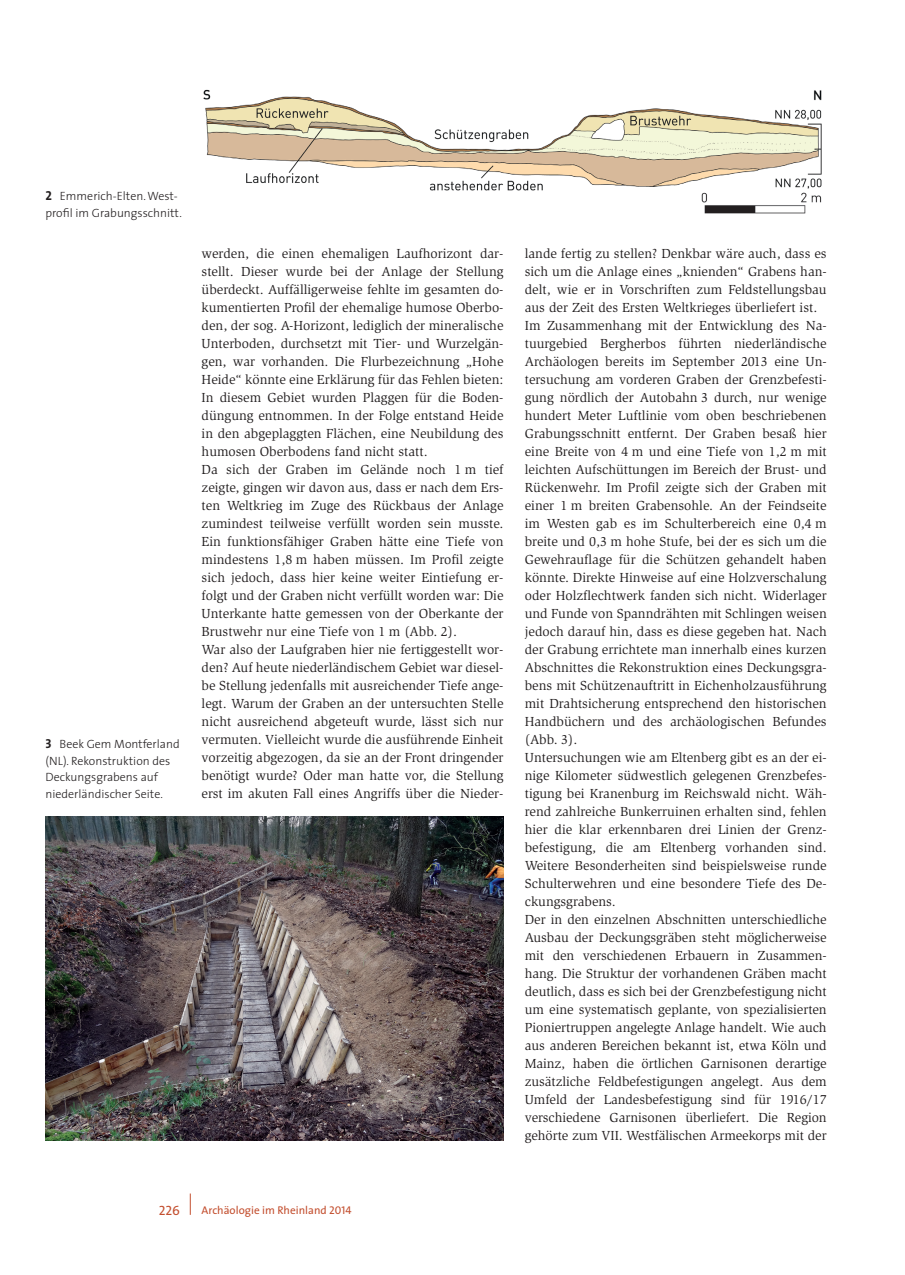
<style>
.page{position:relative;width:905px;height:1275px;background:#fff}
.page>*{position:absolute;margin:0;border:0;box-sizing:border-box;transform-origin:0 0}
.t1{font:13.5px/18px "Slimbach";color:#231f20}
.t2{font:13.5px "The Sans Caps";color:#c34f2f}
.t3{font:300 12px/16.5px "The Sans";color:#231f20}
.t4{font:11.25px "The Sans";color:#c34f2f}
.s1{font-family:"The Sans Bold Caps";font-weight:400;font-size:13.05px}
.s2{font-family:"The Sans Caps"}
</style>
<div class="page">
<svg style="left:190px;top:1193px;width:1px;height:22px"></svg>
<img style="left:203px;top:89px;width:619px;height:125px">
<img style="left:46px;top:816px;width:457px;height:324px">
<p class="t3" style="left:46px;top:188px;width:138px"><span class="s1">2</span> Emmerich-Elten. West&shy;profil im Grabungsschnitt.</p>
<p class="t3" style="left:46px;top:735px;width:136px"><span class="s1">3</span> Beek Gem Montferland (NL). Rekonstruktion des<br>Deckungsgrabens auf niederländischer Seite.</p>
<p class="t1" style="left:202px;top:244px;width:303px">werden, die einen ehemaligen Laufhorizont dar&shy;stellt. Dieser wurde bei der Anlage der Stellung überdeckt. Auffälligerweise fehlte im gesamten do&shy;kumentierten Profil der ehemalige humose Oberbo&shy;den, der sog. A-Horizont, lediglich der mineralische Unterboden, durchsetzt mit Tier- und Wurzelgän&shy;gen, war vorhanden. Die Flurbezeichnung „Hohe Heide“ könnte eine Erklärung für das Fehlen bieten:<br>In diesem Gebiet wurden Plaggen für die Boden&shy;düngung entnommen. In der Folge entstand Heide in den abgeplaggten Flächen, eine Neubildung des humosen Oberbodens fand nicht statt.<br>Da sich der Graben im Gelände noch 1 m tief zeigte, gingen wir davon aus, dass er nach dem Ers&shy;ten Weltkrieg im Zuge des Rückbaus der Anlage zumindest teilweise verfüllt worden sein musste.<br>Ein funktionsfähiger Graben hätte eine Tiefe von mindestens 1,8 m haben müssen. Im Profil zeigte sich jedoch, dass hier keine weiter Eintiefung er&shy;folgt und der Graben nicht verfüllt worden war: Die Unterkante hatte gemessen von der Oberkante der Brustwehr nur eine Tiefe von 1 m (Abb. 2).<br>War also der Laufgraben hier nie fertiggestellt wor&shy;den? Auf heute niederländischem Gebiet war diesel&shy;be Stellung jedenfalls mit ausreichender Tiefe ange&shy;legt. Warum der Graben an der untersuchten Stelle nicht ausreichend abgeteuft wurde, lässt sich nur vermuten. Vielleicht wurde die ausführende Einheit vorzeitig abgezogen, da sie an der Front dringender benötigt wurde? Oder man hatte vor, die Stellung erst im akuten Fall eines Angriffs über die Nieder-</p>
<p class="t1" style="left:525px;top:245px;width:303px">lande fertig zu stellen? Denkbar wäre auch, dass es sich um die Anlage eines „knienden“ Grabens han&shy;delt, wie er in Vorschriften zum Feldstellungsbau aus der Zeit des Ersten Weltkrieges überliefert ist.<br>Im Zusammenhang mit der Entwicklung des Na&shy;tuurgebied Bergherbos führten niederländische Archäologen bereits im September 2013 eine Un&shy;tersuchung am vorderen Graben der Grenzbefesti&shy;gung nördlich der Autobahn 3 durch, nur wenige hundert Meter Luftlinie vom oben beschriebenen Grabungsschnitt entfernt. Der Graben besaß hier eine Breite von 4 m und eine Tiefe von 1,2 m mit leichten Aufschüttungen im Bereich der Brust- und Rückenwehr. Im Profil zeigte sich der Graben mit einer 1 m breiten Grabensohle. An der Feindseite im Westen gab es im Schulterbereich eine 0,4 m breite und 0,3 m hohe Stufe, bei der es sich um die Gewehrauflage für die Schützen gehandelt haben könnte. Direkte Hinweise auf eine Holzverschalung oder Holzflechtwerk fanden sich nicht. Widerlager und Funde von Spanndrähten mit Schlingen weisen jedoch darauf hin, dass es diese gegeben hat. Nach der Grabung errichtete man innerhalb eines kurzen Abschnittes die Rekonstruktion eines Deckungsgra&shy;bens mit Schützenauftritt in Eichenholzausführung mit Drahtsicherung entsprechend den historischen Handbüchern und des archäologischen Befundes (Abb. 3).<br>Untersuchungen wie am Eltenberg gibt es an der ei&shy;nige Kilometer südwestlich gelegenen Grenzbefes&shy;tigung bei Kranenburg im Reichswald nicht. Wäh&shy;rend zahlreiche Bunkerruinen erhalten sind, fehlen hier die klar erkennbaren drei Linien der Grenz&shy;befestigung, die am Eltenberg vorhanden sind.<br>Weitere Besonderheiten sind beispielsweise runde Schulterwehren und eine besondere Tiefe des De&shy;ckungsgrabens.<br>Der in den einzelnen Abschnitten unterschiedliche Ausbau der Deckungsgräben steht möglicherweise mit den verschiedenen Erbauern in Zusammen&shy;hang. Die Struktur der vorhandenen Gräben macht deutlich, dass es sich bei der Grenzbefestigung nicht um eine systematisch geplante, von spezialisierten Pioniertruppen angelegte Anlage handelt. Wie auch aus anderen Bereichen bekannt ist, etwa Köln und Mainz, haben die örtlichen Garnisonen derartige zusätzliche Feldbefestigungen angelegt. Aus dem Umfeld der Landesbefestigung sind für 1916/17 verschiedene Garnisonen überliefert. Die Region gehörte zum VII. Westfälischen Armeekorps mit der</p>
<p class="t2" style="left:159px;top:1199px;width:23px">226</p>
<p class="t4" style="left:202px;top:1201px;width:151px">Archäologie im Rheinland <span class="s2">2014</span></p>
</div>
